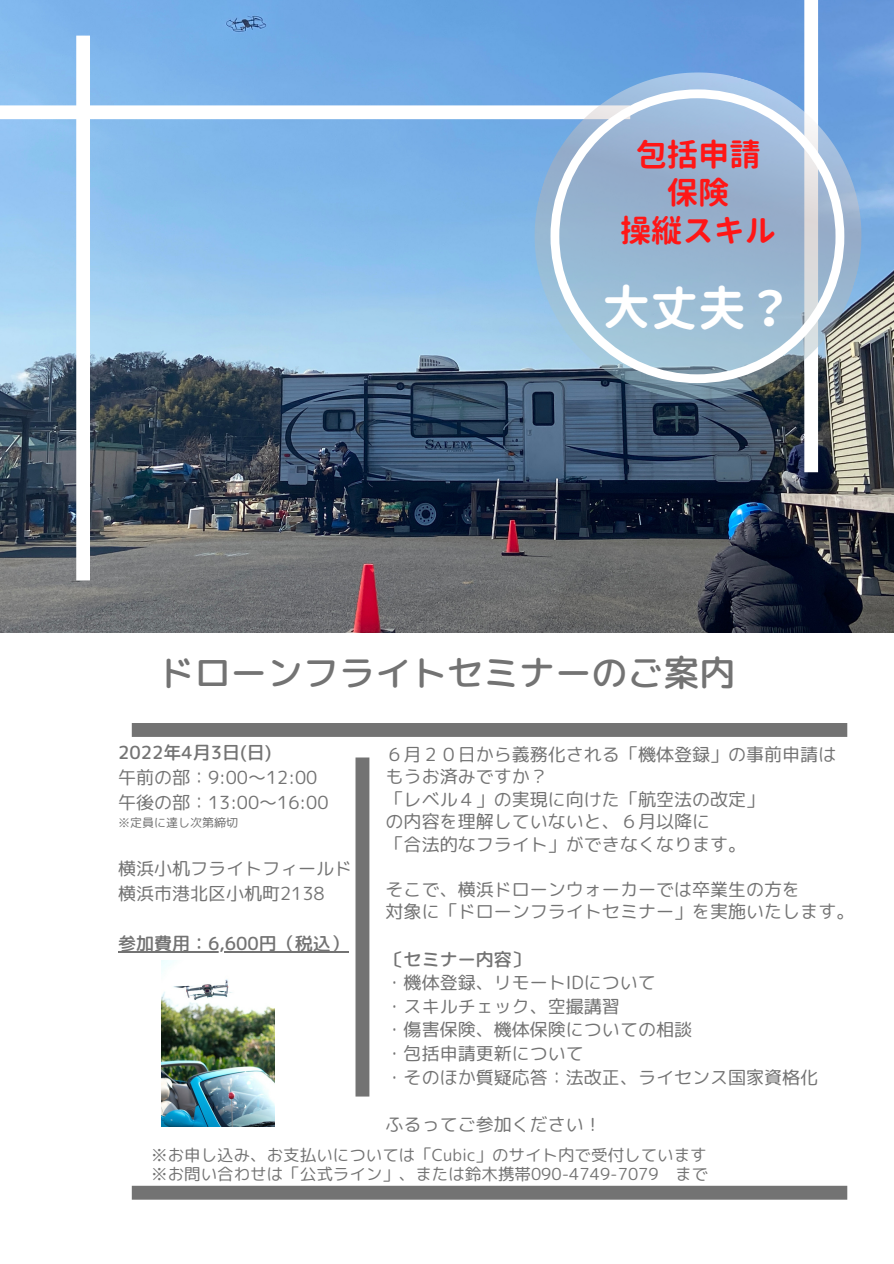
<style>
.page{position:relative;width:894px;height:1264px;background:#fff}
.page>*{position:absolute;margin:0;border:0;box-sizing:border-box;transform-origin:0 0}
.t1{font:700 47.7px "Gen Jyuu Gothic";color:#fff}
.t2{font:36px "rounded mplus 1 p medium";color:#737373}
.t3{font:700 31.2px "Gen Jyuu Gothic";color:#ff1616}
.t4{font:18px "rounded mplus 1 p regular";color:#737373}
.t5{font:18px "rounded mplus 1 p medium";color:#737373}
.t6{font:16.5px "rounded mplus 1 p regular";color:#737373}
.t7{font:12px "rounded mplus 1 p regular";color:#737373}
</style>
<div class="page">
<img style="left:0;top:0;width:893px;height:632px">
<svg style="left:0;top:36px;width:630px;height:544px"></svg>
<svg style="left:804px;top:0;width:13px;height:472px"></svg>
<svg style="left:132px;top:723px;width:715px;height:14px"></svg>
<svg style="left:355px;top:757px;width:14px;height:339px"></svg>
<svg style="left:132px;top:1185px;width:715px;height:14px"></svg>
<svg style="left:496px;top:34px;width:397px;height:403px"></svg>
<svg style="left:550px;top:89px;width:294px;height:294px"></svg>
<img style="left:162px;top:960px;width:112px;height:165px">
<hr style="left:118px;top:951px;width:231px;height:1px;background:#737373">
<p class="t3" style="left:635px;top:132px;width:126px">包括申請</p>
<p class="t3" style="left:666px;top:170px;width:64px">保険</p>
<p class="t3" style="left:620px;top:209px;width:158px">操縦スキル</p>
<p class="t1" style="left:602px;top:274px;width:192px">大丈夫？</p>
<p class="t2" style="left:159px;top:647px;width:578px">ドローンフライトセミナーのご案内</p>
<p class="t5" style="left:118px;top:739px;width:155px">2022年4月3日(日)</p>
<p class="t4" style="left:118px;top:764px;width:201px">午前の部：9:00〜12:00</p>
<p class="t4" style="left:118px;top:789px;width:212px">午後の部：13:00〜16:00</p>
<p class="t7" style="left:118px;top:814px;width:122px">※定員に達し次第締切</p>
<p class="t4" style="left:118px;top:855px;width:236px">横浜小机フライトフィールド</p>
<p class="t4" style="left:118px;top:880px;width:208px">横浜市港北区小机町2138</p>
<p class="t5" style="left:118px;top:930px;width:232px">参加費用：6,600円（税込）</p>
<p class="t4" style="left:385px;top:741px;width:452px">６月２０日から義務化される「機体登録」の事前申請は</p>
<p class="t4" style="left:385px;top:763px;width:164px">もうお済みですか？</p>
<p class="t4" style="left:385px;top:786px;width:380px">「レベル４」の実現に向けた「航空法の改定」</p>
<p class="t4" style="left:385px;top:808px;width:326px">の内容を理解していないと、６月以降に</p>
<p class="t4" style="left:385px;top:831px;width:362px">「合法的なフライト」ができなくなります。</p>
<p class="t4" style="left:385px;top:876px;width:416px">そこで、横浜ドローンウォーカーでは卒業生の方を</p>
<p class="t4" style="left:385px;top:898px;width:470px">対象に「ドローンフライトセミナー」を実施いたします。</p>
<p class="t5" style="left:385px;top:946px;width:146px">〔セミナー内容〕</p>
<p class="t4" style="left:385px;top:969px;width:272px">・機体登録、リモートIDについて</p>
<p class="t4" style="left:385px;top:993px;width:236px">・スキルチェック、空撮講習</p>
<p class="t4" style="left:385px;top:1017px;width:308px">・傷害保険、機体保険についての相談</p>
<p class="t4" style="left:385px;top:1040px;width:200px">・包括申請更新について</p>
<p class="t4" style="left:385px;top:1064px;width:434px">・そのほか質疑応答：法改正、ライセンス国家資格化</p>
<p class="t4" style="left:385px;top:1111px;width:218px">ふるってご参加ください！</p>
<p class="t6" style="left:151px;top:1143px;width:557px">※お申し込み、お支払いについては「Cubic」のサイト内で受付しています</p>
<p class="t6" style="left:151px;top:1162px;width:558px">※お問い合わせは「公式ライン」、または鈴木携帯090-4749-7079 まで</p>
</div>
